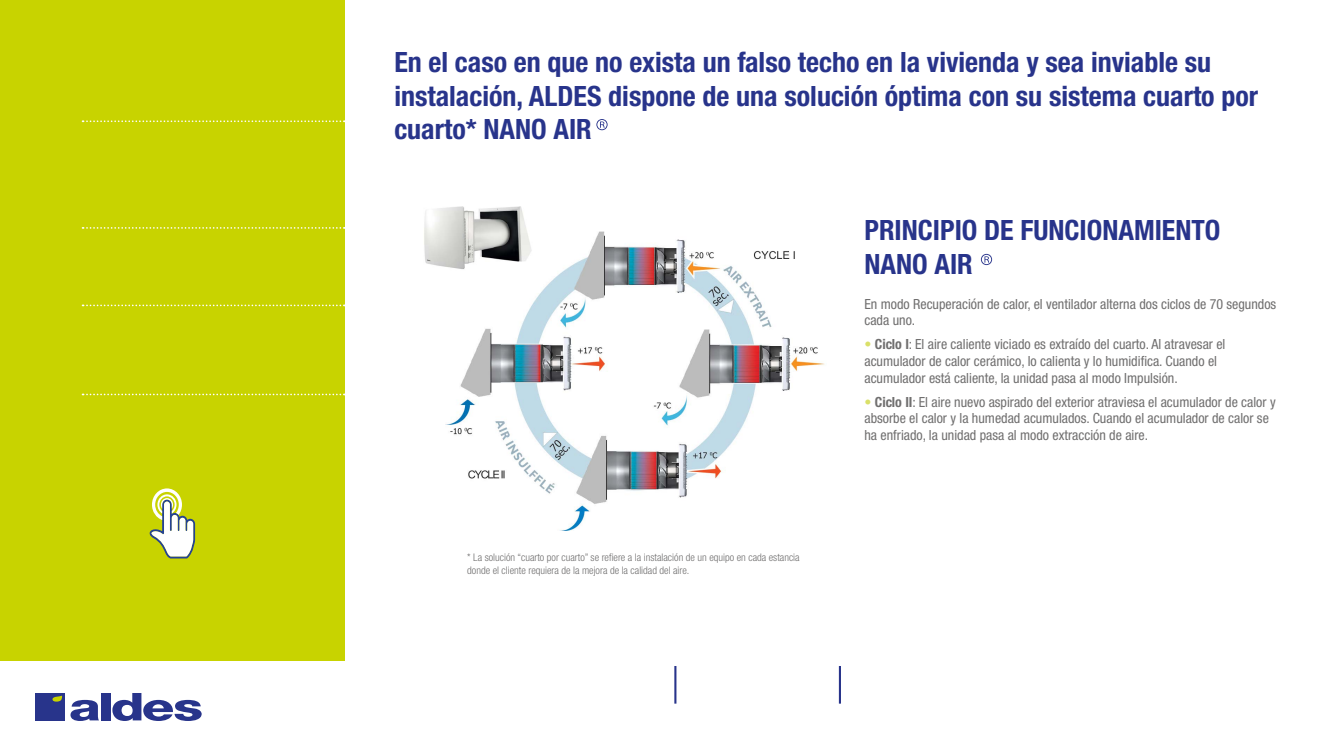
<style>
.page{position:relative;width:1344px;height:756px;background:#fff}
.page>*{position:absolute;margin:0;border:0;box-sizing:border-box;transform-origin:0 0}
.t1{font:700 condensed 28px/33.6px "Helvetica Neue LT Pro";color:#28348b}
.t2{font:condensed 14px/16.8px "Helvetica Neue LT Pro";color:#706f6f}
.t3{font:300 condensed 10.5px/12.6px "Helvetica Neue LT Pro";color:#706f6f}
.s1{color:#dae069}
.s2{font-weight:700}
</style>
<div class="page">
<div style="left:0;top:0;width:345px;height:661px;background:#c8d300"></div>
<svg style="left:596px;top:119px;width:12px;height:11px"></svg>
<div style="left:35px;top:693px;width:30px;height:27px;background:#28348b"></div>
<svg style="left:71px;top:700px;width:28px;height:21px"></svg>
<div style="left:101px;top:693px;width:9px;height:27px;background:#28348b"></div>
<svg style="left:112px;top:693px;width:90px;height:28px"></svg>
<svg style="left:53px;top:696px;width:9px;height:6px"></svg>
<svg style="left:149px;top:488px;width:46px;height:70px"></svg>
<svg style="left:981px;top:254px;width:11px;height:11px"></svg>
<img style="left:445px;top:231px;width:380px;height:299px">
<img style="left:424px;top:206px;width:112px;height:68px">
<hr style="left:839px;top:666px;width:2px;height:38px;background:#28348b">
<hr style="left:674px;top:666px;width:2px;height:38px;background:#28348b">
<svg style="left:83px;top:227px;width:262px;height:2px"></svg>
<svg style="left:83px;top:120px;width:262px;height:2px"></svg>
<svg style="left:83px;top:394px;width:262px;height:1px"></svg>
<svg style="left:83px;top:305px;width:262px;height:1px"></svg>
<h1 class="t1" style="left:394px;top:45px;width:865px">En el caso en que no exista un falso techo en la vivienda y sea inviable su instalación, ALDES dispone de una solución óptima con su sistema cuarto por cuarto* NANO AIR</h1>
<h1 class="t1" style="left:864px;top:213px;width:358px">PRINCIPIO DE FUNCIONAMIENTO<br>NANO AIR</h1>
<p class="t3" style="left:467px;top:551px;width:334px">* La solución “cuarto por cuarto” se refiere a la instalación de un equipo en cada estancia donde el cliente requiera de la mejora de la calidad del aire.</p>
<p class="t2" style="left:864px;top:295px;width:413px">En modo Recuperación de calor, el ventilador alterna dos ciclos de 70 segundos cada uno.</p>
<p class="t2" style="left:864px;top:336px;width:363px"><span class="s1">•</span> <span class="s2">Ciclo I</span>: El aire caliente viciado es extraído del cuarto. Al atravesar el acumulador de calor cerámico, lo calienta y lo humidifica. Cuando el acumulador está caliente, la unidad pasa al modo Impulsión.</p>
<p class="t2" style="left:864px;top:393px;width:413px"><span class="s1">•</span> <span class="s2">Ciclo II</span>: El aire nuevo aspirado del exterior atraviesa el acumulador de calor y absorbe el calor y la humedad acumulados. Cuando el acumulador de calor se ha enfriado, la unidad pasa al modo extracción de aire.</p>
</div>
